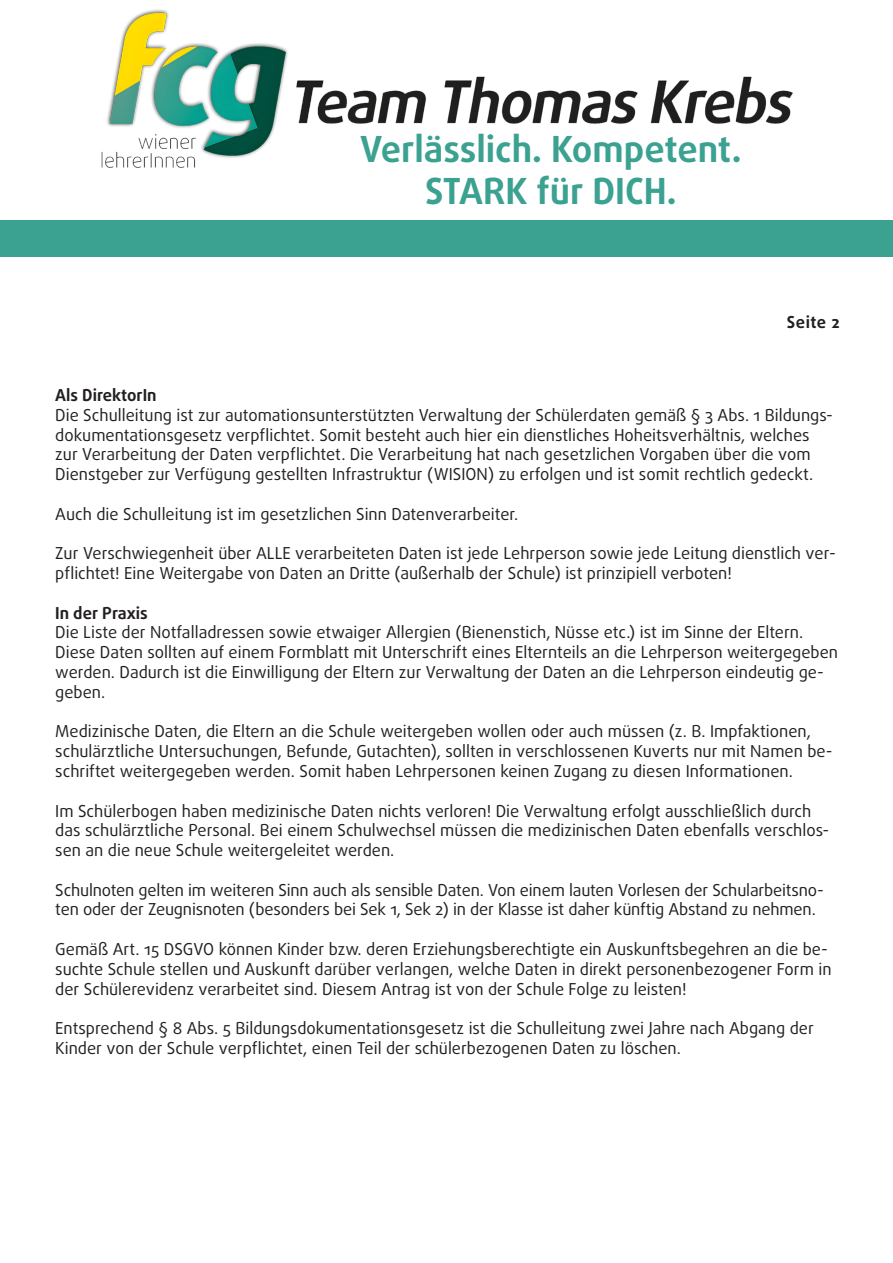
<style>
.page{position:relative;width:893px;height:1263px;background:#fff}
.page>*{position:absolute;margin:0;border:0;box-sizing:border-box;transform-origin:0 0}
.t1{font:700 36px/42px "Daxline Pro";color:#3ba191;text-align:center}
.t2{font:16.5px/19.8px "Daxline Pro";color:#231f20}
.t3{font:700 16.5px "Daxline Pro";color:#231f20}
</style>
<div class="page">
<div style="left:0;top:221px;width:893px;height:36px;background:#3ba191"></div>
<img style="left:101px;top:9px;width:692px;height:159px">
<h1 class="t1" style="left:360px;top:128px;width:383px">Verlässlich. Kompetent.<br>STARK für DICH.</h1>
<p class="t3" style="left:787px;top:312px;width:54px">Seite 2</p>
<p class="t3" style="left:55px;top:385px;width:103px">Als DirektorIn</p>
<p class="t2" style="left:55px;top:405px;width:779px">Die Schulleitung ist zur automationsunterstützten Verwaltung der Schülerdaten gemäß § 3 Abs. 1 Bildungs&shy;dokumentationsgesetz verpflichtet. Somit besteht auch hier ein dienstliches Hoheitsverhältnis, welches zur Verarbeitung der Daten verpflichtet. Die Verarbeitung hat nach gesetzlichen Vorgaben über die vom Dienstgeber zur Verfügung gestellten Infrastruktur (WISION) zu erfolgen und ist somit rechtlich gedeckt.</p>
<p class="t2" style="left:55px;top:504px;width:464px">Auch die Schulleitung ist im gesetzlichen Sinn Datenverarbeiter.</p>
<p class="t2" style="left:55px;top:544px;width:782px">Zur Verschwiegenheit über ALLE verarbeiteten Daten ist jede Lehrperson sowie jede Leitung dienstlich ver&shy;pflichtet! Eine Weitergabe von Daten an Dritte (außerhalb der Schule) ist prinzipiell verboten!</p>
<p class="t3" style="left:55px;top:603px;width:94px">In der Praxis</p>
<p class="t2" style="left:55px;top:623px;width:784px">Die Liste der Notfalladressen sowie etwaiger Allergien (Bienenstich, Nüsse etc.) ist im Sinne der Eltern.<br>Diese Daten sollten auf einem Formblatt mit Unterschrift eines Elternteils an die Lehrperson weitergegeben werden. Dadurch ist die Einwilligung der Eltern zur Verwaltung der Daten an die Lehrperson eindeutig ge&shy;geben.</p>
<p class="t2" style="left:55px;top:722px;width:779px">Medizinische Daten, die Eltern an die Schule weitergeben wollen oder auch müssen (z. B. Impfaktionen, schulärztliche Untersuchungen, Befunde, Gutachten), sollten in verschlossenen Kuverts nur mit Namen be&shy;schriftet weitergegeben werden. Somit haben Lehrpersonen keinen Zugang zu diesen Informationen.</p>
<p class="t2" style="left:55px;top:801px;width:776px">Im Schülerbogen haben medizinische Daten nichts verloren! Die Verwaltung erfolgt ausschließlich durch das schulärztliche Personal. Bei einem Schulwechsel müssen die medizinischen Daten ebenfalls verschlos&shy;sen an die neue Schule weitergeleitet werden.</p>
<p class="t2" style="left:55px;top:880px;width:770px">Schulnoten gelten im weiteren Sinn auch als sensible Daten. Von einem lauten Vorlesen der Schularbeitsno&shy;ten oder der Zeugnisnoten (besonders bei Sek 1, Sek 2) in der Klasse ist daher künftig Abstand zu nehmen.</p>
<p class="t2" style="left:55px;top:939px;width:778px">Gemäß Art. 15 DSGVO können Kinder bzw. deren Erziehungsberechtigte ein Auskunftsbegehren an die be&shy;suchte Schule stellen und Auskunft darüber verlangen, welche Daten in direkt personenbezogener Form in der Schülerevidenz verarbeitet sind. Diesem Antrag ist von der Schule Folge zu leisten!</p>
<p class="t2" style="left:55px;top:1018px;width:760px">Entsprechend § 8 Abs. 5 Bildungsdokumentationsgesetz ist die Schulleitung zwei Jahre nach Abgang der<br>Kinder von der Schule verpflichtet, einen Teil der schülerbezogenen Daten zu löschen.</p>
</div>
